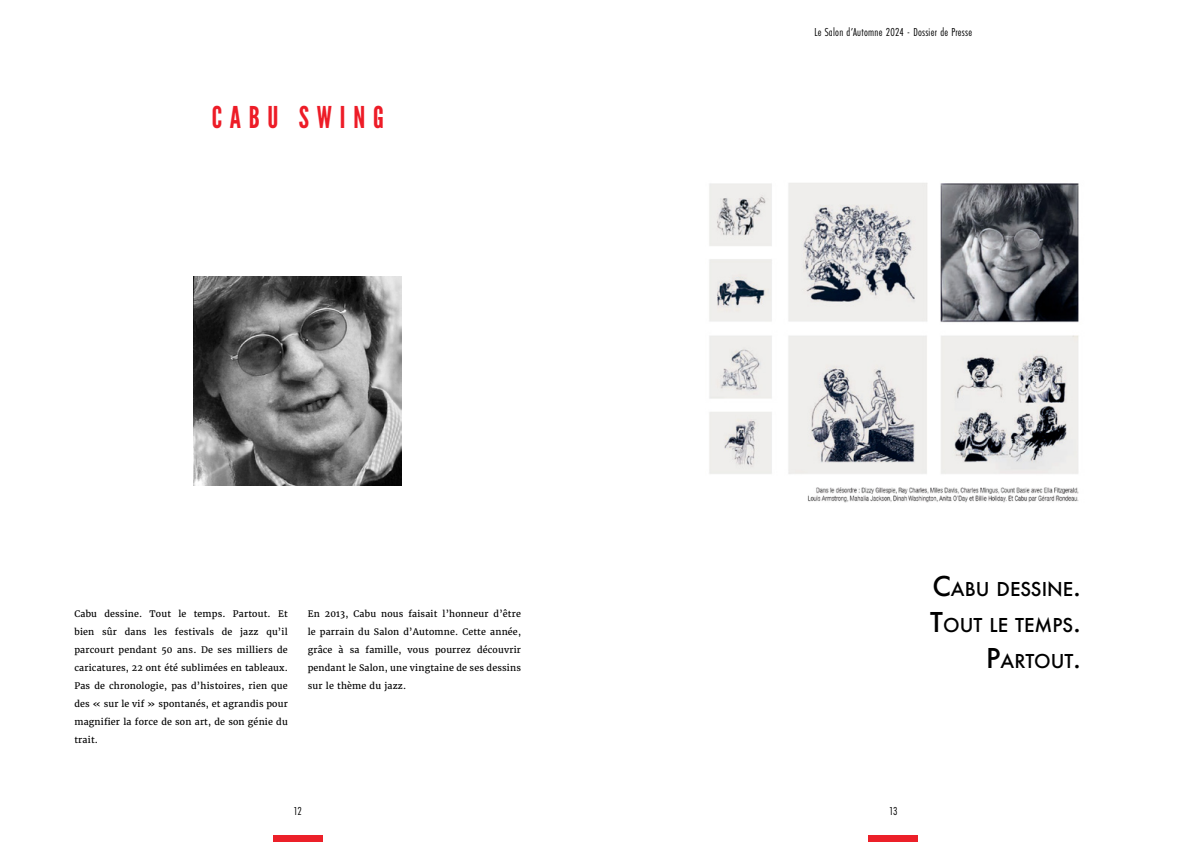
<style>
.page{position:relative;width:1191px;height:842px;background:#fff}
.page>*{position:absolute;margin:0;border:0;box-sizing:border-box;transform-origin:0 0}
.t1{font:30px "League Gothic";letter-spacing:.26em;color:#ed1c27}
.t2{font:500 21px/36px "Futura PT";color:#000;text-align:right}
.t3{font:12px "Futura PT Cond";letter-spacing:.02em;color:#000}
.t4{font:9px/18px "Merriweather";letter-spacing:.02em;color:#000;text-align:justify}
.s1{font-size:30px}
</style>
<div class="page">
<img style="left:709px;top:183px;width:370px;height:319px">
<div style="left:273px;top:835px;width:49px;height:7px;background:#ec2029"></div>
<div style="left:868px;top:835px;width:50px;height:7px;background:#ec2029"></div>
<img style="left:193px;top:277px;width:209px;height:208px">
<h1 class="t1" style="left:212px;top:100px;width:174px">CABU SWING</h1>
<p class="t4" style="left:74px;top:604px;width:215px">Cabu dessine. Tout le temps. Partout. Et bien sûr dans les festivals de jazz qu’il parcourt pendant 50 ans. De ses milliers de caricatures, 22 ont été sublimées en tableaux.<br>Pas de chronologie, pas d’histoires, rien que des « sur le vif » spontanés, et agrandis pour magnifier la force de son art, de son génie du trait.</p>
<p class="t4" style="left:308px;top:604px;width:215px">En 2013, Cabu nous faisait l’honneur d’être le parrain du Salon d’Automne. Cette année, grâce à sa famille, vous pourrez découvrir pendant le Salon, une vingtaine de ses dessins sur le thème du jazz.</p>
<h3 class="t3" style="left:814px;top:25px;width:159px">Le Salon d’Automne 2024 - Dossier de Presse</h3>
<h2 class="t2" style="left:930px;top:571px;width:152px"><span class="s1">C</span>ABU DESSINE<span class="s1">.<br>T</span>OUT LE TEMPS<span class="s1">.<br>P</span>ARTOUT<span class="s1">.</span></h2>
<h3 class="t3" style="left:293px;top:804px;width:10px">12</h3>
<h3 class="t3" style="left:889px;top:804px;width:10px">13</h3>
</div>
